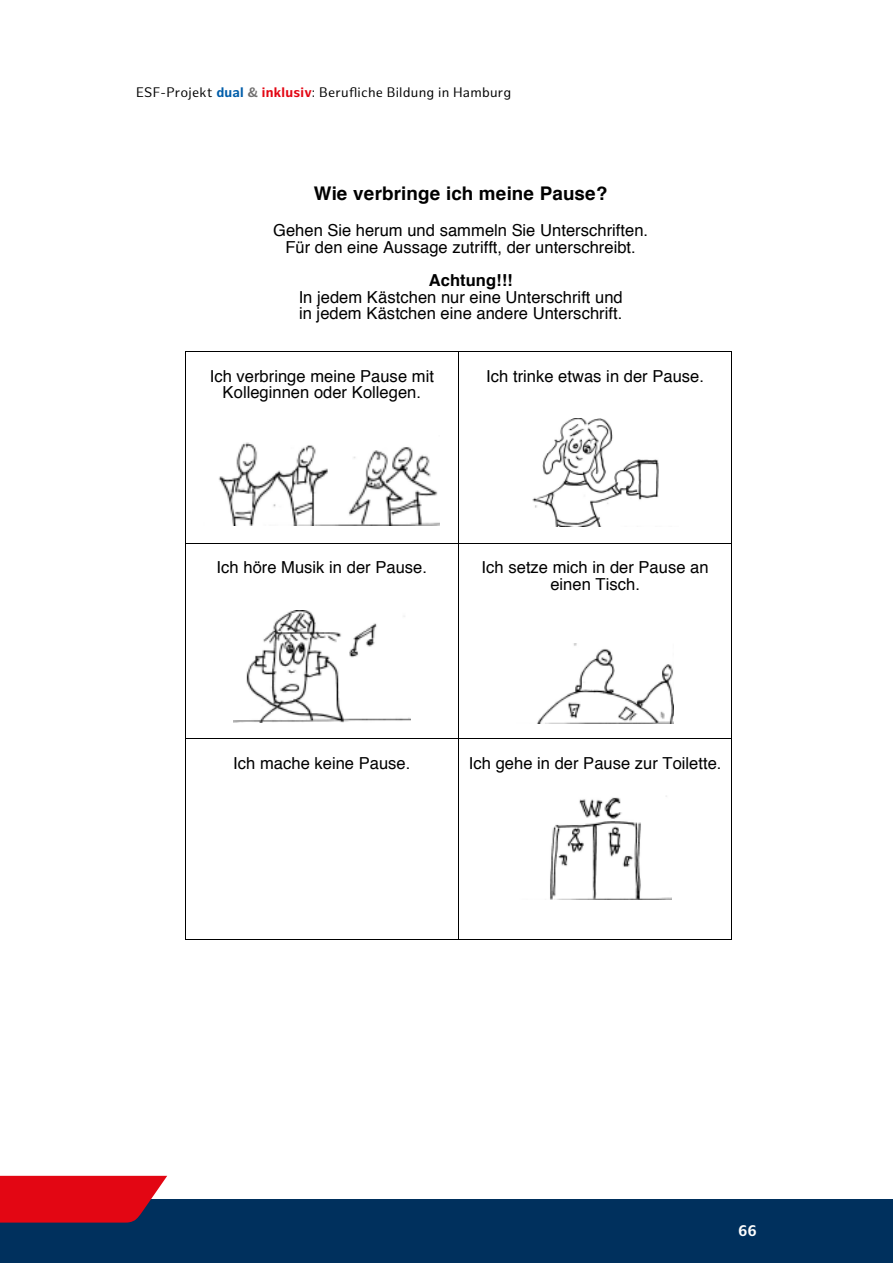
<style>
.page{position:relative;width:893px;height:1263px;background:#fff}
.page>*{position:absolute;margin:0;border:0;box-sizing:border-box;transform-origin:0 0}
.t1{font:700 18.75px "Helvetica";letter-spacing:.005em;color:#000}
.t2{font:16.5px/16.5px "Helvetica";color:#000;text-align:center}
.t3{font:700 16.5px "Helvetica";color:#000}
.t4{font:700 15px "Hamburg Sans";color:#fff}
.t5{font:13.5px "Hamburg Sans";letter-spacing:.015em;color:#000}
.s1{font-weight:700;color:#005da9}
.s2{font-weight:700;color:#706f6f}
.s3{font-weight:700;color:#e30613}
</style>
<div class="page">
<div style="left:0;top:1199px;width:893px;height:64px;background:#00305d"></div>
<svg style="left:0;top:1176px;width:167px;height:46px;background:#d30e1d"></svg>
<hr style="left:185px;top:352px;width:273px;height:1px;background:#000">
<hr style="left:459px;top:352px;width:272px;height:1px;background:#000">
<hr style="left:185px;top:352px;width:1px;height:191px;background:#000">
<hr style="left:458px;top:352px;width:1px;height:191px;background:#000">
<hr style="left:731px;top:352px;width:1px;height:191px;background:#000">
<hr style="left:185px;top:543px;width:273px;height:1px;background:#000">
<hr style="left:459px;top:543px;width:272px;height:1px;background:#000">
<hr style="left:185px;top:543px;width:1px;height:196px;background:#000">
<hr style="left:458px;top:543px;width:1px;height:196px;background:#000">
<hr style="left:731px;top:543px;width:1px;height:196px;background:#000">
<hr style="left:185px;top:739px;width:273px;height:1px;background:#000">
<hr style="left:459px;top:739px;width:272px;height:1px;background:#000">
<hr style="left:185px;top:739px;width:1px;height:200px;background:#000">
<hr style="left:185px;top:939px;width:273px;height:1px;background:#000">
<hr style="left:458px;top:739px;width:1px;height:200px;background:#000">
<hr style="left:459px;top:939px;width:272px;height:1px;background:#000">
<hr style="left:731px;top:739px;width:1px;height:200px;background:#000">
<img style="left:218px;top:442px;width:222px;height:83px">
<img style="left:532px;top:419px;width:127px;height:107px">
<img style="left:234px;top:610px;width:176px;height:112px">
<img style="left:537px;top:643px;width:137px;height:80px">
<img style="left:550px;top:796px;width:121px;height:104px">
<p class="t5" style="left:136px;top:84px;width:377px">ESF-Projekt <span class="s1">dual</span> <span class="s2">&amp;</span> <span class="s3">inklusiv</span>: Berufliche Bildung in Hamburg</p>
<p class="t1" style="left:314px;top:178px;width:295px">Wie verbringe ich meine Pause?</p>
<p class="t2" style="left:273px;top:222px;width:376px">Gehen Sie herum und sammeln Sie Unterschriften.<br>Für den eine Aussage zutrifft, der unterschreibt.</p>
<p class="t3" style="left:429px;top:267px;width:85px">Achtung!!!</p>
<p class="t2" style="left:299px;top:289px;width:326px;text-align:left">In jedem Kästchen nur eine Unterschrift und in jedem Kästchen eine andere Unterschrift.</p>
<p class="t2" style="left:210px;top:368px;width:226px">Ich verbringe meine Pause mit<br>Kolleginnen oder Kollegen.</p>
<p class="t2" style="left:486px;top:368px;width:219px">Ich trinke etwas in der Pause.</p>
<p class="t2" style="left:217px;top:560px;width:212px">Ich höre Musik in der Pause.</p>
<p class="t2" style="left:482px;top:560px;width:229px">Ich setze mich in der Pause an einen Tisch.</p>
<p class="t2" style="left:233px;top:755px;width:179px">Ich mache keine Pause.</p>
<p class="t2" style="left:469px;top:755px;width:254px">Ich gehe in der Pause zur Toilette.</p>
<p class="t4" style="left:738px;top:1222px;width:20px">66</p>
</div>
